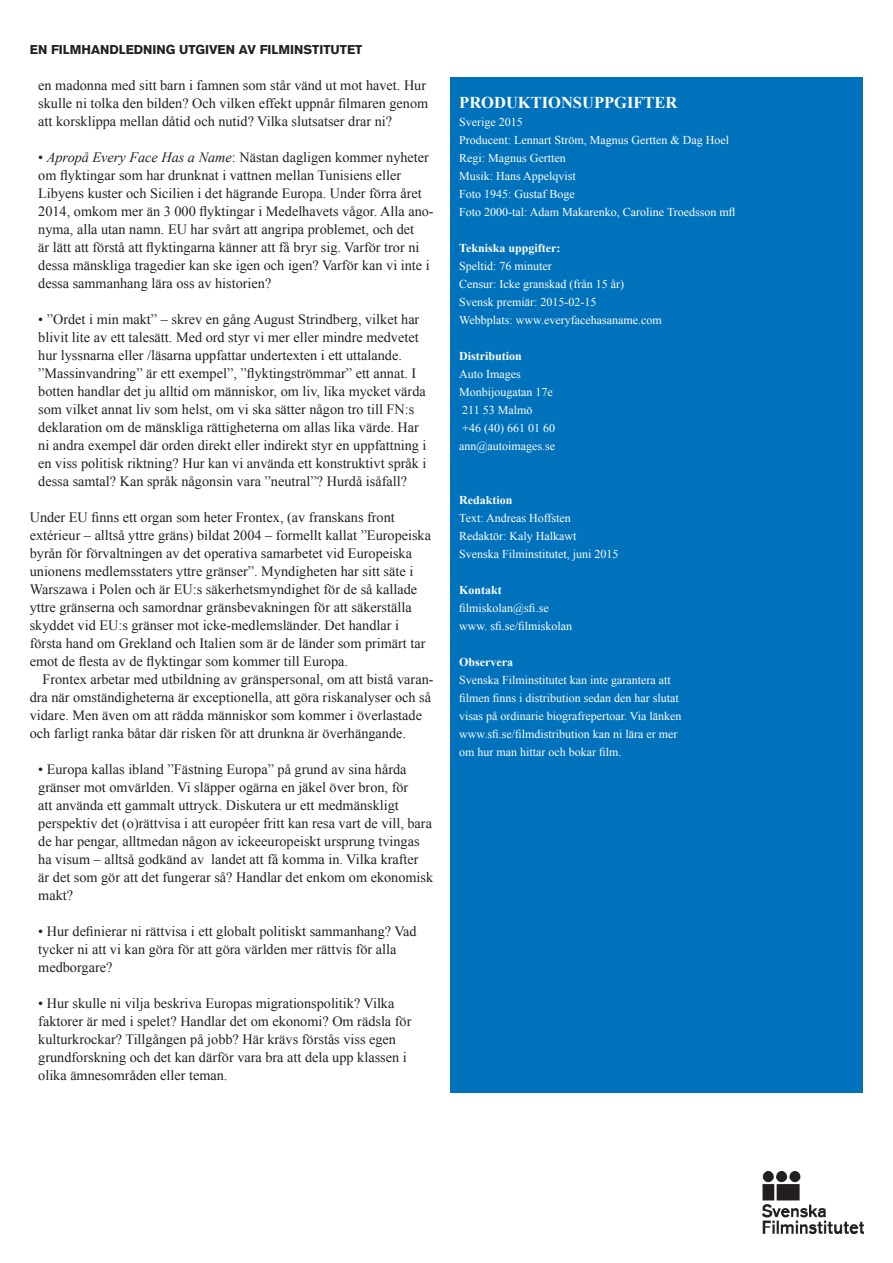
<style>
.page{position:relative;width:893px;height:1263px;background:#fff}
.page>*{position:absolute;margin:0;border:0;box-sizing:border-box;transform-origin:0 0}
.Produktionsuppgifter{font:700 16.5px "Times New Roman";color:#fff}
.Diskussionsfråga{font:14.25px/18px "Times New Roman";color:#231f20}
.Första_brödtext_efte{font:14.25px/18px "Times New Roman";color:#231f20}
.Första_brödtext_efte-2{font:700 12.75px "Akzidenz Grotesk BQ";color:#231f20}
.Produktionsuppgifter-2{font:12px/18px "Times New Roman";color:#fff}
.Produktionsuppgifter-3{font:700 12px "Times New Roman";color:#fff}
.s1{font-style:italic}
.s2{font-weight:700}
</style>
<div class="page">
<div style="left:451px;top:77px;width:412px;height:1016px;background:#0072bc"></div>
<img style="left:762px;top:1171px;width:101px;height:62px">
<p class="Första_brödtext_efte-2" style="left:30px;top:42px;width:334px">EN FILMHANDLEDNING UTGIVEN AV FILMINSTITUTET</p>
<p class="Diskussionsfråga" style="left:38px;top:76px;width:391px">en madonna med sitt barn i famnen som står vänd ut mot havet. Hur skulle ni tolka den bilden? Och vilken effekt uppnår filmaren genom att korsklippa mellan dåtid och nutid? Vilka slutsatser drar ni?</p>
<p class="Diskussionsfråga" style="left:38px;top:148px;width:397px">• <span class="s1">Apropå Every Face Has a Name</span>: Nästan dagligen kommer nyheter om flyktingar som har drunknat i vattnen mellan Tunisiens eller Libyens kuster och Sicilien i det hägrande Europa. Under förra året 2014, omkom mer än 3 000 flyktingar i Medelhavets vågor. Alla ano&shy;nyma, alla utan namn. EU har svårt att angripa problemet, och det<br>är lätt att förstå att flyktingarna känner att få bryr sig. Varför tror ni dessa mänskliga tragedier kan ske igen och igen? Varför kan vi inte i dessa sammanhang lära oss av historien?</p>
<p class="Diskussionsfråga" style="left:38px;top:310px;width:390px">• ”Ordet i min makt” – skrev en gång August Strindberg, vilket har blivit lite av ett talesätt. Med ord styr vi mer eller mindre medvetet hur lyssnarna eller /läsarna uppfattar undertexten i ett uttalande. ”Massinvandring” är ett exempel”, ”flyktingströmmar” ett annat. I botten handlar det ju alltid om människor, om liv, lika mycket värda som vilket annat liv som helst, om vi ska sätter någon tro till FN:s deklaration om de mänskliga rättigheterna om allas lika värde. Har ni andra exempel där orden direkt eller indirekt styr en uppfattning i en viss politisk riktning? Hur kan vi använda ett konstruktivt språk i dessa samtal? Kan språk någonsin vara ”neutral”? Hurdå isåfall?</p>
<p class="Första_brödtext_efte" style="left:30px;top:508px;width:403px">Under EU finns ett organ som heter Frontex, (av franskans front extérieur – alltså yttre gräns) bildat 2004 – formellt kallat ”Europeiska byrån för förvaltningen av det operativa samarbetet vid Europeiska unionens medlemsstaters yttre gränser”. Myndigheten har sitt säte i Warszawa i Polen och är EU:s säkerhetsmyndighet för de så kallade yttre gränserna och samordnar gränsbevakningen för att säkerställa skyddet vid EU:s gränser mot icke-medlemsländer. Det handlar i första hand om Grekland och Italien som är de länder som primärt tar emot de flesta av de flyktingar som kommer till Europa.</p>
<p class="Första_brödtext_efte" style="left:30px;top:670px;width:405px;text-indent:13px">Frontex arbetar med utbildning av gränspersonal, om att bistå varan&shy;dra när omständigheterna är exceptionella, att göra riskanalyser och så vidare. Men även om att rädda människor som kommer i överlastade och farligt ranka båtar där risken för att drunkna är överhängande.</p>
<p class="Diskussionsfråga" style="left:38px;top:760px;width:396px">• Europa kallas ibland ”Fästning Europa” på grund av sina hårda gränser mot omvärlden. Vi släpper ogärna en jäkel över bron, för<br>att använda ett gammalt uttryck. Diskutera ur ett medmänskligt perspektiv det (o)rättvisa i att européer fritt kan resa vart de vill, bara de har pengar, alltmedan någon av ickeeuropeiskt ursprung tvingas ha visum – alltså godkänd av landet att få komma in. Vilka krafter är det som gör att det fungerar så? Handlar det enkom om ekonomisk makt?</p>
<p class="Diskussionsfråga" style="left:38px;top:922px;width:380px">• Hur definierar ni rättvisa i ett globalt politiskt sammanhang? Vad tycker ni att vi kan göra för att göra världen mer rättvis för alla medborgare?</p>
<p class="Diskussionsfråga" style="left:38px;top:994px;width:375px">• Hur skulle ni vilja beskriva Europas migrationspolitik? Vilka faktorer är med i spelet? Handlar det om ekonomi? Om rädsla för kulturkrockar? Tillgången på jobb? Här krävs förstås viss egen grundforskning och det kan därför vara bra att dela upp klassen i olika ämnesområden eller teman.</p>
<p class="Produktionsuppgifter" style="left:459px;top:91px;width:220px">PRODUKTIONSUPPGIFTER</p>
<p class="Produktionsuppgifter-2" style="left:459px;top:113px;width:65px">Sverige 2015</p>
<p class="Produktionsuppgifter-2" style="left:459px;top:131px;width:271px">Producent: Lennart Ström, Magnus Gertten &amp; Dag Hoel</p>
<p class="Produktionsuppgifter-2" style="left:459px;top:149px;width:108px">Regi: Magnus Gertten</p>
<p class="Produktionsuppgifter-2" style="left:459px;top:167px;width:118px">Musik: Hans Appelqvist</p>
<p class="Produktionsuppgifter-2" style="left:459px;top:185px;width:117px">Foto 1945: Gustaf Boge</p>
<p class="Produktionsuppgifter-2" style="left:459px;top:203px;width:278px">Foto 2000-tal: Adam Makarenko, Caroline Troedsson mfl</p>
<p class="Produktionsuppgifter-3" style="left:459px;top:240px;width:103px">Tekniska uppgifter:</p>
<p class="Produktionsuppgifter-2" style="left:459px;top:257px;width:94px">Speltid: 76 minuter</p>
<p class="Produktionsuppgifter-2" style="left:459px;top:275px;width:166px">Censur: Icke granskad (från 15 år)</p>
<p class="Produktionsuppgifter-2" style="left:459px;top:293px;width:139px">Svensk premiär: 2015-02-15</p>
<p class="Produktionsuppgifter-2" style="left:459px;top:311px;width:204px">Webbplats: www.everyfacehasaname.com</p>
<p class="Produktionsuppgifter-3" style="left:459px;top:348px;width:64px">Distribution</p>
<p class="Produktionsuppgifter-2" style="left:459px;top:365px;width:63px">Auto Images</p>
<p class="Produktionsuppgifter-2" style="left:459px;top:383px;width:95px">Monbijougatan 17e</p>
<p class="Produktionsuppgifter-2" style="left:462px;top:401px;width:72px">211 53 Malmö</p>
<p class="Produktionsuppgifter-2" style="left:462px;top:419px;width:94px">+46 (40) 661 01 60</p>
<p class="Produktionsuppgifter-2" style="left:459px;top:437px;width:98px">ann@autoimages.se</p>
<p class="Produktionsuppgifter-2" style="left:459px;top:491px;width:113px"><span class="s2">Redaktion<br></span>Text: Andreas Hoffsten</p>
<p class="Produktionsuppgifter-2" style="left:459px;top:527px;width:119px">Redaktör: Kaly Halkawt</p>
<p class="Produktionsuppgifter-2" style="left:459px;top:545px;width:161px">Svenska Filminstitutet, juni 2015</p>
<p class="Produktionsuppgifter-3" style="left:459px;top:582px;width:44px">Kontakt</p>
<p class="Produktionsuppgifter-2" style="left:459px;top:599px;width:91px">filmiskolan@sfi.se</p>
<p class="Produktionsuppgifter-2" style="left:459px;top:617px;width:114px">www. sfi.se/filmiskolan</p>
<p class="Produktionsuppgifter-3" style="left:459px;top:654px;width:55px">Observera</p>
<p class="Produktionsuppgifter-2" style="left:459px;top:671px;width:213px">Svenska Filminstitutet kan inte garantera att</p>
<p class="Produktionsuppgifter-2" style="left:459px;top:689px;width:221px">filmen finns i distribution sedan den har slutat</p>
<p class="Produktionsuppgifter-2" style="left:459px;top:707px;width:224px">visas på ordinarie biografrepertoar. Via länken</p>
<p class="Produktionsuppgifter-2" style="left:459px;top:725px;width:220px">www.sfi.se/filmdistribution kan ni lära er mer</p>
<p class="Produktionsuppgifter-2" style="left:459px;top:743px;width:164px">om hur man hittar och bokar film.</p>
</div>
